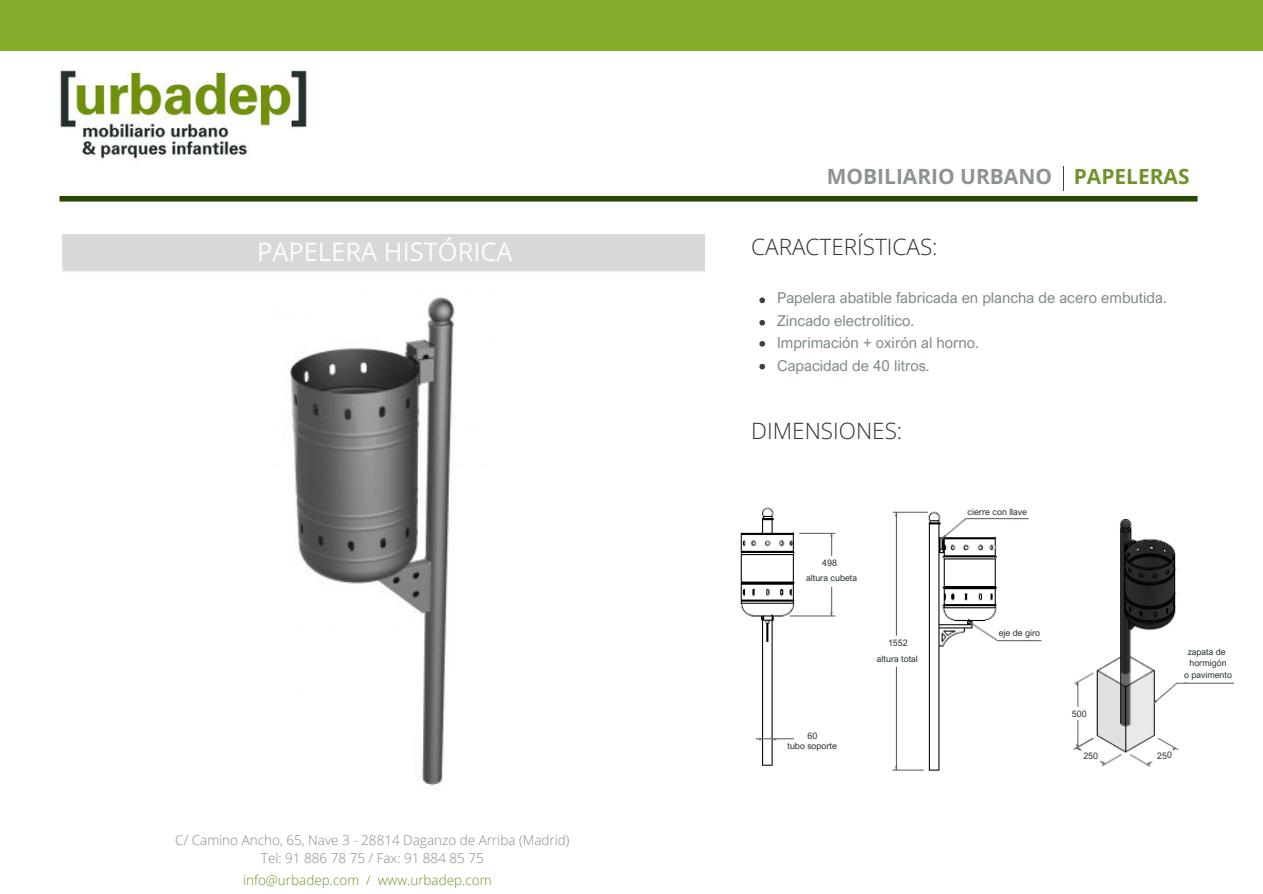
<style>
.page{position:relative;width:1263px;height:894px;background:#fff}
.page>*{position:absolute;margin:0;border:0;box-sizing:border-box;transform-origin:0 0}
.t1{font:25.5px "Open Sans";color:#fcfdfb}
.t2{font:300 22.5px "Open Sans";color:#29322e}
.t3{font:700 21px "Open Sans";color:#8e9391}
.t4{font:15px "Arial Nova";color:#828a8d}
.t5{font:300 13.5px "Open Sans";color:#828a8d}
.t6{font:300 13.5px "Open Sans";color:#72922a}
.t7{font:8.85px "Arial Nova";color:#26322e}
.s1{color:#72922a}
</style>
<div class="page">
<div style="left:0;top:0;width:1263px;height:51px;background:#85ad29"></div>
<img style="left:60px;top:69px;width:247px;height:90px">
<svg style="left:759px;top:297px;width:6px;height:6px"></svg>
<svg style="left:759px;top:341px;width:6px;height:5px"></svg>
<svg style="left:1063px;top:166px;width:1px;height:25px"></svg>
<div style="left:59px;top:196px;width:1138px;height:5px;background:#2b4906"></div>
<svg style="left:759px;top:320px;width:6px;height:5px"></svg>
<svg style="left:759px;top:363px;width:6px;height:6px"></svg>
<img style="left:740px;top:507px;width:96px;height:259px">
<img style="left:892px;top:511px;width:150px;height:260px">
<div style="left:881px;top:636px;width:33px;height:29px;background:#fff"></div>
<img style="left:1073px;top:519px;width:161px;height:248px">
<img style="left:290px;top:297px;width:165px;height:492px">
<div style="left:815px;top:556px;width:33px;height:29px;background:#fff"></div>
<div style="left:1170px;top:652px;width:90px;height:29px;background:#fff"></div>
<div style="left:997px;top:627px;width:46px;height:13px;background:#fff"></div>
<div style="left:960px;top:505px;width:74px;height:13px;background:#fff"></div>
<div style="left:1065px;top:706px;width:26px;height:13px;background:#fff"></div>
<svg style="left:1078px;top:745px;width:25px;height:19px"></svg>
<div style="left:795px;top:725px;width:38px;height:39px;background:#fff"></div>
<div style="left:995px;top:624px;width:7px;height:13px;background:#fff"></div>
<svg style="left:1151px;top:748px;width:22px;height:13px"></svg>
<p class="t1" style="left:257px;top:234px;width:257px">PAPELERA HISTÓRICA</p>
<p class="t5" style="left:175px;top:829px;width:396px">C/ Camino Ancho, 65, Nave 3 - 28814 Daganzo de Arriba (Madrid)</p>
<p class="t5" style="left:261px;top:847px;width:224px">Tel: 91 886 78 75 / Fax: 91 884 85 75</p>
<p class="t6" style="left:243px;top:869px;width:250px">info@urbadep.com / www.urbadep.com</p>
<p class="t3" style="left:827px;top:162px;width:364px">MOBILIARIO URBANO <span class="s1">PAPELERAS</span></p>
<p class="t2" style="left:751px;top:230px;width:188px">CARACTERÍSTICAS:</p>
<p class="t4" style="left:777px;top:288px;width:391px">Papelera abatible fabricada en plancha de acero embutida.</p>
<p class="t4" style="left:777px;top:311px;width:139px">Zincado electrolítico.</p>
<p class="t4" style="left:777px;top:333px;width:203px">Imprimación + oxirón al horno.</p>
<p class="t4" style="left:777px;top:356px;width:154px">Capacidad de 40 litros.</p>
<p class="t2" style="left:751px;top:414px;width:152px">DIMENSIONES:</p>
<p class="t7" style="left:822px;top:557px;width:16px">498</p>
<p class="t7" style="left:806px;top:572px;width:52px">altura cubeta</p>
<p class="t7" style="left:888px;top:637px;width:21px">1552</p>
<p class="t7" style="left:877px;top:653px;width:42px">altura total</p>
<p class="t7" style="left:807px;top:730px;width:11px">60</p>
<p class="t7" style="left:787px;top:740px;width:51px">tubo soporte</p>
<p class="t7" style="left:967px;top:505px;width:61px">cierre con llave</p>
<p class="t7" style="left:999px;top:627px;width:43px">eje de giro</p>
<p class="t7" style="left:1072px;top:708px;width:16px">500</p>
<p class="t7" style="left:1083px;top:749px;width:16px">250</p>
<p class="t7" style="left:1188px;top:645px;width:39px">zapata de</p>
<p class="t7" style="left:1189px;top:657px;width:39px">hormigón</p>
<p class="t7" style="left:1184px;top:669px;width:49px">o pavimento</p>
</div>
